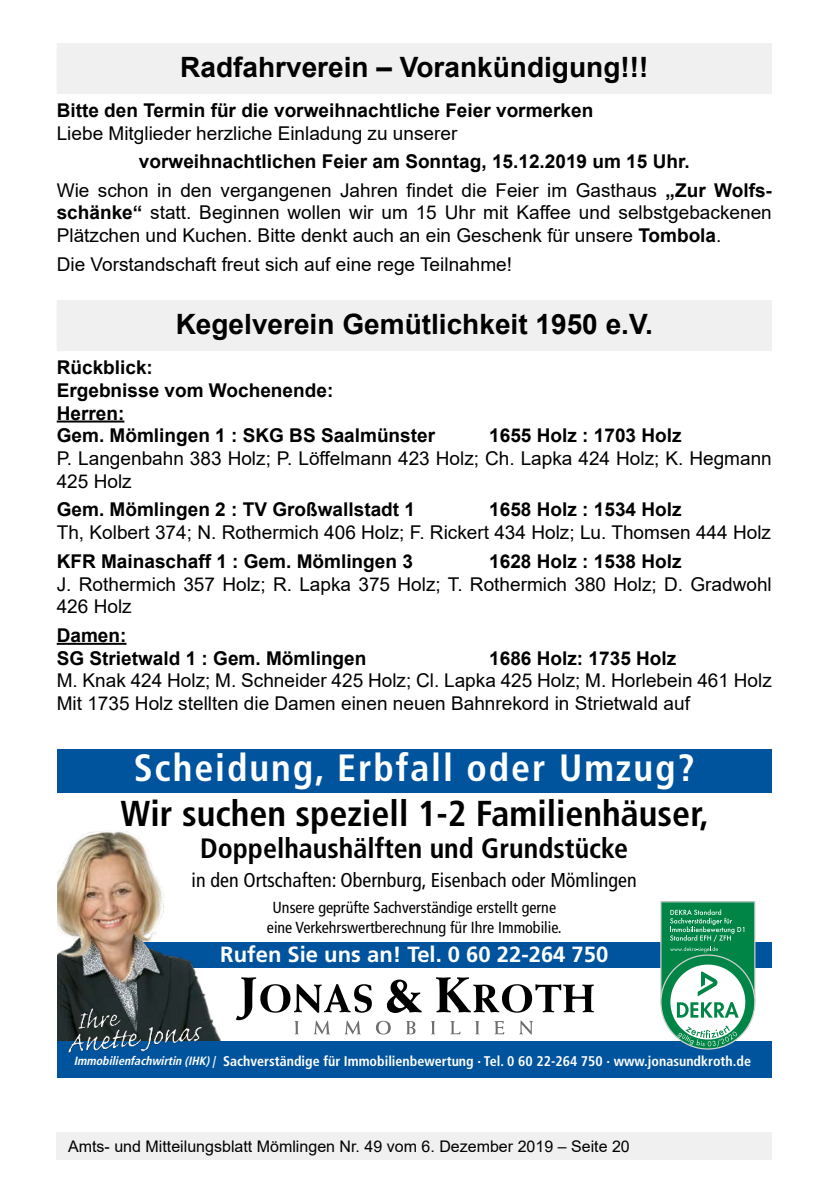
<style>
.page{position:relative;width:840px;height:1191px;background:#fff}
.page>*{position:absolute;margin:0;border:0;box-sizing:border-box;transform-origin:0 0}
.t1{font:700 condensed 38px "Frutiger";letter-spacing:.05em;color:#fff}
.t2{font:700 condensed 36px "Frutiger";color:#000}
.t3{font:700 28px "Arial";color:#000}
.t4{font:700 condensed 28px "Frutiger";color:#000}
.t5{font:700 22px "Frutiger";color:#fff}
.t6{font:condensed 20px "Frutiger";color:#000}
.t7{font:19px/22.8px "Arial";color:#000}
.t8{font:700 19px/22.8px "Arial";color:#000}
.t9{font:condensed 16px/19.2px "Frutiger";color:#000;text-align:center}
.t10{font:16px "Arial";color:#000}
.t11{font:700 condensed 14px "Frutiger";color:#fff}
.s1{font-weight:400}
.s2{font-weight:700}
.s3{font-style:italic;font-size:12px}
</style>
<div class="page">
<div style="left:57px;top:1132px;width:714px;height:27px;background:#f0f0f0"></div>
<div style="left:57px;top:48px;width:714px;height:46px;background:#f0f0f0"></div>
<div style="left:57px;top:43px;width:714px;height:46px;background:#f0f0f0"></div>
<div style="left:57px;top:305px;width:714px;height:46px;background:#f0f0f0"></div>
<div style="left:57px;top:300px;width:714px;height:46px;background:#f0f0f0"></div>
<hr style="left:57px;top:420px;width:67px;height:2px;background:#000">
<hr style="left:57px;top:643px;width:69px;height:2px;background:#000">
<div style="left:98px;top:942px;width:673px;height:25px;background:#00549d"></div>
<img style="left:57px;top:831px;width:171px;height:210px">
<div style="left:57px;top:1041px;width:714px;height:36px;background:#00549d"></div>
<svg style="left:436px;top:977px;width:157px;height:35px"></svg>
<svg style="left:236px;top:977px;width:185px;height:57px"></svg>
<svg style="left:450px;top:1021px;width:10px;height:13px"></svg>
<svg style="left:475px;top:1021px;width:4px;height:13px"></svg>
<svg style="left:494px;top:1020px;width:10px;height:14px"></svg>
<svg style="left:519px;top:1020px;width:14px;height:14px"></svg>
<svg style="left:431px;top:1021px;width:4px;height:13px"></svg>
<svg style="left:660px;top:901px;width:95px;height:145px"></svg>
<div style="left:57px;top:748px;width:714px;height:44px;background:#00549d"></div>
<img style="left:62px;top:1005px;width:145px;height:48px">
<h3 class="t3" style="left:180px;top:48px;width:469px">Radfahrverein – Vorankündigung!!!</h3>
<p class="t8" style="left:57px;top:99px;width:538px">Bitte den Termin für die vorweihnachtliche Feier vormerken</p>
<p class="t7" style="left:57px;top:121px;width:402px">Liebe Mitglieder herzliche Einladung zu unserer</p>
<p class="t8" style="left:57px;top:147px;width:716px;line-height:28.4px;text-align:center">vorweihnachtlichen Feier am Sonntag, 15.12.2019 um 15 Uhr.<br><span class="s1">Wie schon in den vergangenen Jahren findet die Feier im Gasthaus</span> „Zur Wolfs-</p>
<p class="t7" style="left:57px;top:201px;width:716px"><span class="s2">schänke“</span> statt. Beginnen wollen wir um 15 Uhr mit Kaffee und selbstgebackenen<br>Plätzchen und Kuchen. Bitte denkt auch an ein Geschenk für unsere <span class="s2">Tombola</span>.</p>
<p class="t7" style="left:57px;top:252px;width:456px">Die Vorstandschaft freut sich auf eine rege Teilnahme!</p>
<h3 class="t3" style="left:175px;top:304px;width:478px">Kegelverein Gemütlichkeit 1950 e.V.</h3>
<p class="t8" style="left:57px;top:356px;width:379px">Rückblick:<br>Ergebnisse vom Wochenende:<br>Herren:<br>Gem. Mömlingen 1 : SKG BS Saalmünster</p>
<p class="t8" style="left:489px;top:424px;width:194px">1655 Holz : 1703 Holz</p>
<p class="t7" style="left:57px;top:447px;width:716px">P. Langenbahn 383 Holz; P. Löffelmann 423 Holz; Ch. Lapka 424 Holz; K. Hegmann<br>425 Holz</p>
<p class="t8" style="left:57px;top:498px;width:359px">Gem. Mömlingen 2 : TV Großwallstadt 1</p>
<p class="t8" style="left:489px;top:498px;width:194px">1658 Holz : 1534 Holz</p>
<p class="t7" style="left:57px;top:521px;width:715px">Th, Kolbert 374; N. Rothermich 406 Holz; F. Rickert 434 Holz; Lu. Thomsen 444 Holz</p>
<p class="t8" style="left:57px;top:550px;width:357px">KFR Mainaschaff 1 : Gem. Mömlingen 3</p>
<p class="t8" style="left:489px;top:550px;width:194px">1628 Holz : 1538 Holz</p>
<p class="t7" style="left:57px;top:572px;width:716px">J. Rothermich 357 Holz; R. Lapka 375 Holz; T. Rothermich 380 Holz; D. Gradwohl<br>426 Holz</p>
<p class="t8" style="left:57px;top:624px;width:311px">Damen:<br>SG Strietwald 1 : Gem. Mömlingen</p>
<p class="t8" style="left:489px;top:646px;width:188px">1686 Holz: 1735 Holz</p>
<p class="t7" style="left:57px;top:669px;width:716px">M. Knak 424 Holz; M. Schneider 425 Holz; Cl. Lapka 425 Holz; M. Horlebein 461 Holz<br>Mit 1735 Holz stellten die Damen einen neuen Bahnrekord in Strietwald auf</p>
<h1 class="t1" style="left:134px;top:745px;width:562px">Scheidung, Erbfall oder Umzug?</h1>
<h2 class="t2" style="left:120px;top:792px;width:589px">Wir suchen speziell 1-2 Familienhäuser,</h2>
<h3 class="t4" style="left:200px;top:831px;width:429px">Doppelhaushälften und Grundstücke</h3>
<p class="t6" style="left:191px;top:868px;width:446px">in den Ortschaften: Obernburg, Eisenbach oder Mömlingen</p>
<p class="t9" style="left:267px;top:898px;width:296px">Unsere geprüfte Sachverständige erstellt gerne eine Verkehrswertberechnung für Ihre Immobilie.</p>
<p class="t5" style="left:220px;top:941px;width:389px">Rufen Sie uns an! Tel. 0 60 22-264 750</p>
<p class="t11" style="left:74px;top:1052px;width:678px"><span class="s3">Immobilienfachwirtin(IHK)|</span> Sachverständige für Immobilienbewertung · Tel. 0 60 22-264 750 · www.jonasundkroth.de</p>
<p class="t10" style="left:68px;top:1135px;width:563px">Amts- und Mitteilungsblatt Mömlingen Nr. 49 vom 6. Dezember 2019 – Seite 20</p>
</div>
